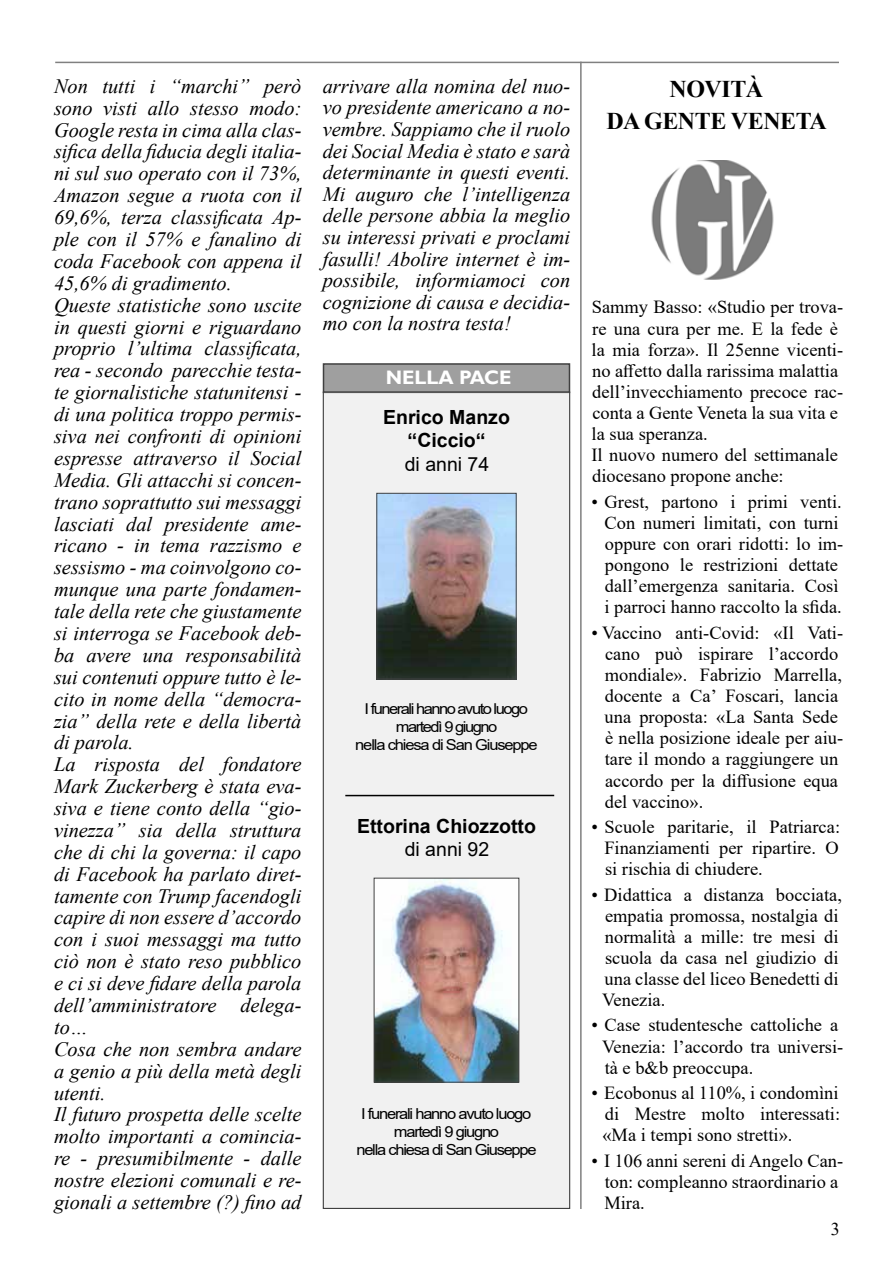
<style>
.page{position:relative;width:893px;height:1263px;background:#fff}
.page>*{position:absolute;margin:0;border:0;box-sizing:border-box;transform-origin:0 0}
.t1{font:700 24px/31.7px "Times New Roman";letter-spacing:-.02em;color:#000;text-align:center}
.t2{font:italic 20.4px/21.9px "Times New Roman";color:#000}
.t3{font:700 19.5px/23.4px "Arial";color:#000;text-align:center}
.t4{font:19.5px "Arial";color:#000}
.t5{font:700 19.5px "Gill Sans";color:#fff}
.t6{font:18.45px/21.1px "Times New Roman";color:#000}
.t7{font:18px "Times New Roman";color:#000}
.t8{font:15.15px/18px "Arial";letter-spacing:-.075em;color:#000;text-align:center;scale:1.09 1}
.t9{font:15px/18px "Arial";letter-spacing:-.09em;color:#000;text-align:center;scale:1.1 1}
</style>
<div class="page">
<hr style="left:55px;top:62px;width:784px;height:1px;background:#808080">
<hr style="left:580px;top:62px;width:2px;height:1147px;background:#808080">
<img style="left:651px;top:161px;width:123px;height:119px">
<div style="left:323px;top:364px;width:246px;height:28px;background:#9f9f9f"></div>
<div style="left:323px;top:363px;width:247px;height:30px;border:2px solid #404040"></div>
<div style="left:323px;top:392px;width:247px;height:816px;background:#f1f1f1"></div>
<div style="left:323px;top:391px;width:247px;height:818px;border:1px solid #404040"></div>
<hr style="left:345px;top:795px;width:209px;height:1px;background:#000">
<img style="left:379px;top:495px;width:135px;height:182px">
<div style="left:377px;top:493px;width:139px;height:186px;border:1px solid #404040"></div>
<img style="left:376px;top:880px;width:141px;height:200px">
<div style="left:374px;top:878px;width:145px;height:204px;border:1px solid #404040"></div>
<p class="t2" style="left:54px;top:75px;width:249px">Non tutti i “marchi” però sono visti allo stesso modo:<br>Google resta in cima alla clas&shy;sifica della fiducia degli italia&shy;ni sul suo operato con il 73%,<br>Amazon segue a ruota con il<br>69,6%, terza classificata Ap&shy;ple con il 57% e fanalino di coda Facebook con appena il<br>45,6% di gradimento.<br>Queste statistiche sono uscite in questi giorni e riguardano proprio l’ultima classificata, rea - secondo parecchie testa&shy;te giornalistiche statunitensi - di una politica troppo permis&shy;siva nei confronti di opinioni espresse attraverso il Social<br>Media. Gli attacchi si concen&shy;trano soprattutto sui messaggi lasciati dal presidente ame&shy;ricano - in tema razzismo e sessismo - ma coinvolgono co&shy;munque una parte fondamen&shy;tale della rete che giustamente si interroga se Facebook deb&shy;ba avere una responsabilità sui contenuti oppure tutto è le&shy;cito in nome della “democra&shy;zia” della rete e della libertà di parola.<br>La risposta del fondatore<br>Mark Zuckerberg è stata eva&shy;siva e tiene conto della “gio&shy;vinezza” sia della struttura che di chi la governa: il capo di Facebook ha parlato diret&shy;tamente con Trump facendogli capire di non essere d’accordo con i suoi messaggi ma tutto ciò non è stato reso pubblico e ci si deve fidare della parola dell’amministratore delega&shy;to…<br>Cosa che non sembra andare a genio a più della metà degli utenti.<br>Il futuro prospetta delle scelte molto importanti a comincia&shy;re - presumibilmente - dalle nostre elezioni comunali e re&shy;gionali a settembre (?) fino ad</p>
<p class="t2" style="left:323px;top:75px;width:249px;text-align:justify">arrivare alla nomina del nuo&shy;vo presidente americano a no&shy;vembre. Sappiamo che il ruolo dei Social Media è stato e sarà determinante in questi eventi.<br>Mi auguro che l’intelligenza delle persone abbia la meglio su interessi privati e proclami fasulli! Abolire internet è im&shy;possibile, informiamoci con cognizione di causa e decidia&shy;mo con la nostra testa!</p>
<p class="t5" style="left:386px;top:365px;width:127px">NELLA PACE</p>
<p class="t3" style="left:383px;top:405px;width:128px">Enrico Manzo “Ciccio“</p>
<p class="t4" style="left:405px;top:450px;width:86px">di anni 74</p>
<p class="t9" style="left:355px;top:699px;width:167px">I funerali hanno avuto luogo martedì 9 giugno<br>nella chiesa di San Giuseppe</p>
<p class="t3" style="left:357px;top:814px;width:180px">Ettorina Chiozzotto</p>
<p class="t4" style="left:405px;top:836px;width:86px">di anni 92</p>
<p class="t8" style="left:356px;top:1105px;width:167px">I funerali hanno avuto luogo martedì 9 giugno<br>nella chiesa di San Giuseppe</p>
<p class="t1" style="left:606px;top:73px;width:222px">NOVITÀ<br>DA GENTE VENETA</p>
<p class="t6" style="left:591px;top:296px;width:253px">Sammy Basso: «Studio per trova&shy;re una cura per me. E la fede è la mia forza». Il 25enne vicenti&shy;no affetto dalla rarissima malattia dell’invecchiamento precoce rac&shy;conta a Gente Veneta la sua vita e la sua speranza.<br>Il nuovo numero del settimanale diocesano propone anche:</p>
<p class="t6" style="left:604px;top:490px;width:240px;text-indent:-13px">• Grest, partono i primi venti.<br>Con numeri limitati, con turni oppure con orari ridotti: lo im&shy;pongono le restrizioni dettate dall’emergenza sanitaria. Così i parroci hanno raccolto la sfida.</p>
<p class="t6" style="left:605px;top:621px;width:240px;text-indent:-13px">• Vaccino anti-Covid: «Il Vati&shy;cano può ispirare l’accordo mondiale». Fabrizio Marrella, docente a Ca’ Foscari, lancia una proposta: «La Santa Sede è nella posizione ideale per aiu&shy;tare il mondo a raggiungere un accordo per la diffusione equa del vaccino».</p>
<p class="t6" style="left:604px;top:816px;width:237px;text-align:justify;text-indent:-13px">• Scuole paritarie, il Patriarca:<br>Finanziamenti per ripartire. O si rischia di chiudere.</p>
<p class="t6" style="left:602px;top:883px;width:241px;text-indent:-11px">• Didattica a distanza bocciata, empatia promossa, nostalgia di normalità a mille: tre mesi di scuola da casa nel giudizio di una classe del liceo Benedetti di<br>Venezia.</p>
<p class="t6" style="left:602px;top:1014px;width:242px;text-indent:-11px">• Case studentesche cattoliche a<br>Venezia: l’accordo tra universi&shy;tà e b&amp;b preoccupa.</p>
<p class="t6" style="left:602px;top:1082px;width:239px;text-align:justify;text-indent:-11px">• Ecobonus al 110%, i condomìni di Mestre molto interessati: «Ma i tempi sono stretti».</p>
<p class="t6" style="left:604px;top:1149px;width:240px;text-indent:-13px">• I 106 anni sereni di Angelo Can&shy;ton: compleanno straordinario a<br>Mira.</p>
<p class="t7" style="left:831px;top:1216px;width:10px">3</p>
</div>
